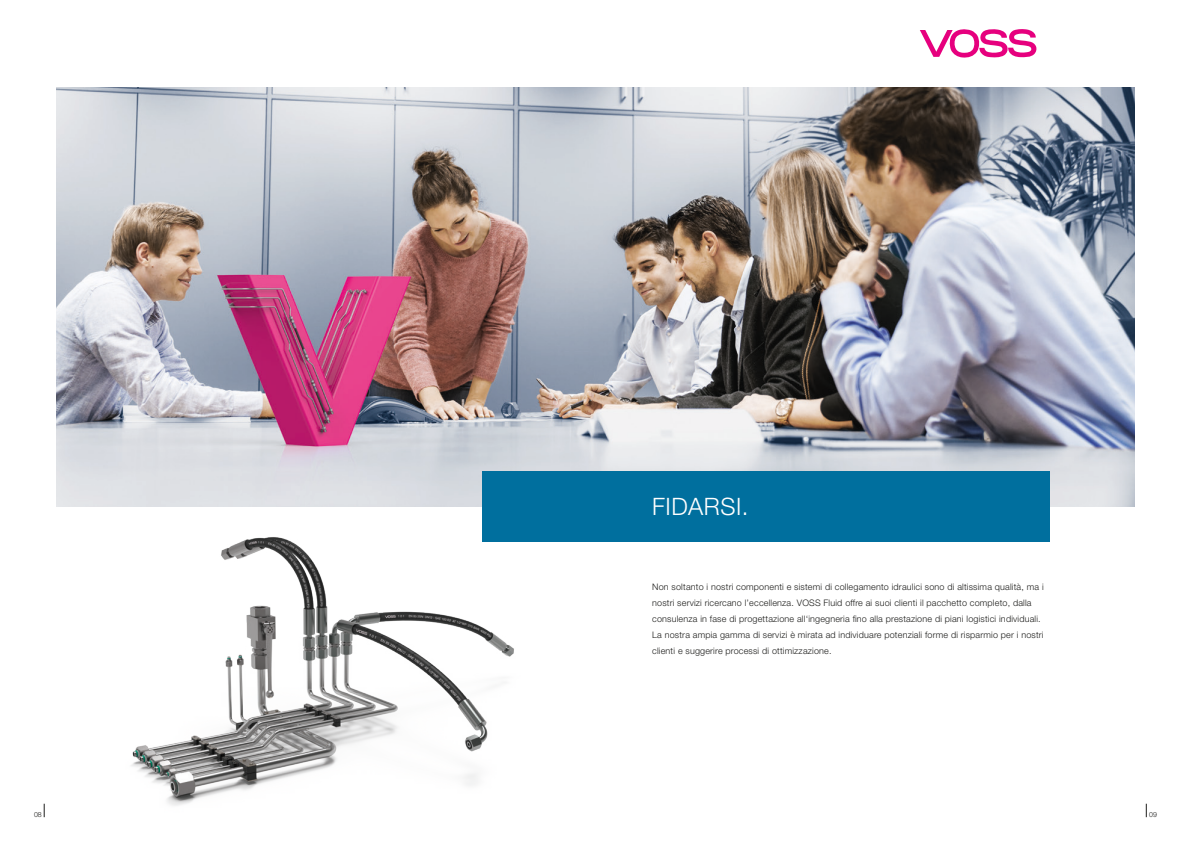
<style>
.page{position:relative;width:1191px;height:842px;background:#fff}
.page>*{position:absolute;margin:0;border:0;box-sizing:border-box;transform-origin:0 0}
.t1{font:300 24px "Helvetica Neue LT Pro";letter-spacing:.02em;color:#fff}
.t2{font:300 9px/16px "Helvetica Neue LT Pro";letter-spacing:.02em;color:#1d1d1b}
.t3{font:300 7px "Helvetica Neue LT Pro";color:#1d1d1b}
</style>
<div class="page">
<img style="left:68px;top:506px;width:507px;height:300px">
<svg style="left:1146px;top:804px;width:1px;height:13px"></svg>
<svg style="left:44px;top:804px;width:1px;height:13px"></svg>
<img style="left:57px;top:88px;width:1077px;height:418px">
<div style="left:482px;top:471px;width:567px;height:70px;background:#006f9e"></div>
<svg style="left:920px;top:29px;width:116px;height:29px"></svg>
<p class="t1" style="left:652px;top:491px;width:98px">FIDARSI.</p>
<p class="t2" style="left:652px;top:579px;width:393px">Non soltanto i nostri componenti e sistemi di collegamento idraulici sono di altissima qualità, ma i nostri servizi ricercano l’eccellenza. VOSS Fluid offre ai suoi clienti il pacchetto completo, dalla consulenza in fase di progettazione all‘ingegneria fino alla prestazione di piani logistici individuali.<br>La nostra ampia gamma di servizi è mirata ad individuare potenziali forme di risparmio per i nostri clienti e suggerire processi di ottimizzazione.</p>
<p class="t3" style="left:34px;top:810px;width:9px">08</p>
<p class="t3" style="left:1149px;top:810px;width:9px">09</p>
</div>
